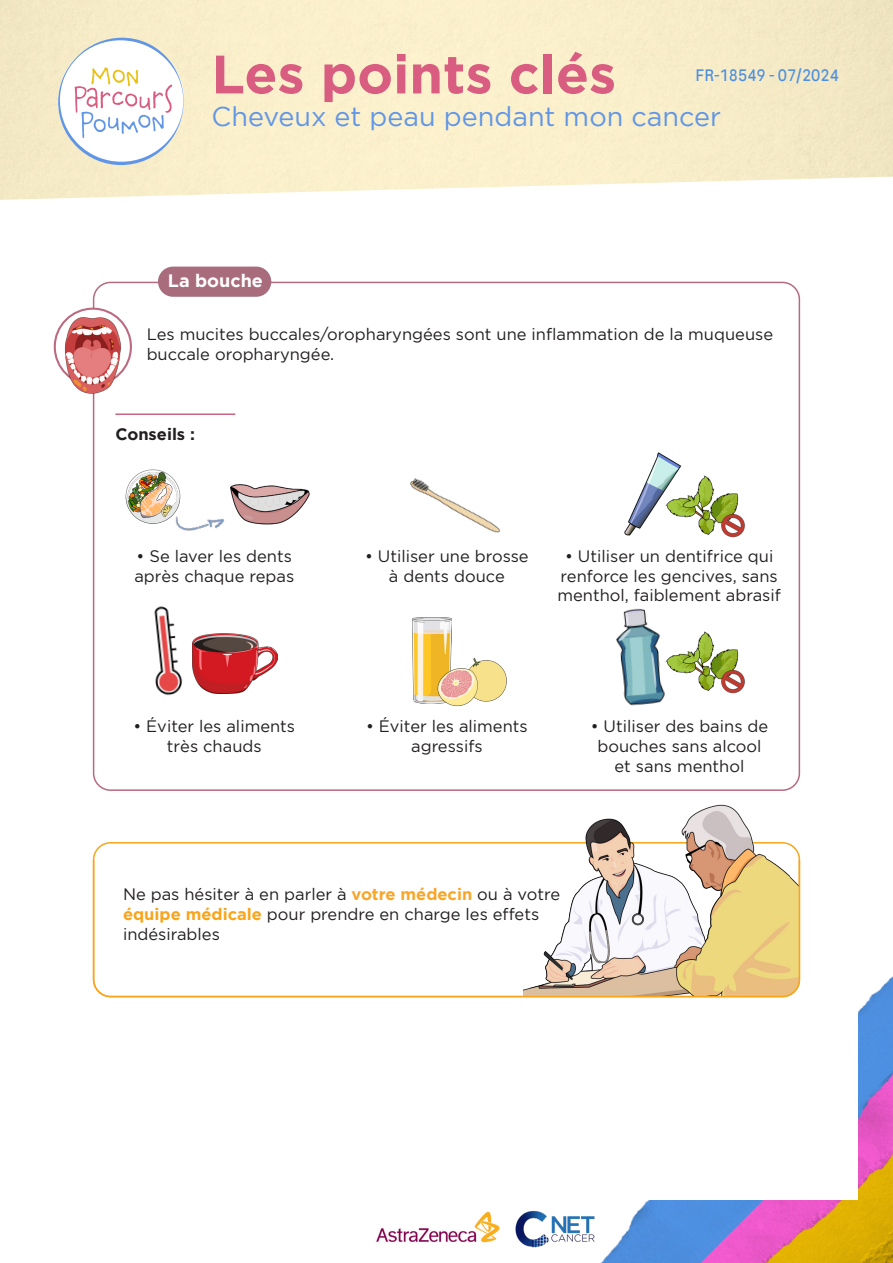
<style>
.page{position:relative;width:893px;height:1263px;background:#fff}
.page>*{position:absolute;margin:0;border:0;box-sizing:border-box;transform-origin:0 0}
.t1{font:700 54px "Homepage Baukasten";color:#d95d80}
.t2{font:27px "Homepage Baukasten";color:#6196e6}
.t3{font:700 18px "Homepage Baukasten";color:#fff}
.t4{font:16.5px/19.8px "Homepage Baukasten";color:#231f20;text-align:center}
.t5{font:16.5px "Roche Sans";color:#4d8fde}
.t6{font:700 16.5px "Homepage Baukasten";color:#231f20}
.s1{font-weight:700;color:#f9a628}
.s2{font-weight:700;color:#f9a51b}
</style>
<div class="page">
<img style="left:600px;top:976px;width:293px;height:287px">
<div style="left:54px;top:54px;width:803px;height:1146px;background:#fff"></div>
<svg style="left:54px;top:38px;width:134px;height:127px"></svg>
<img style="left:516px;top:1210px;width:79px;height:37px">
<img style="left:376px;top:1211px;width:124px;height:32px">
<svg style="left:55px;top:309px;width:76px;height:76px"></svg>
<div style="left:54px;top:308px;width:78px;height:78px;border:2px solid #bc6a7f;border-radius:50%"></div>
<img style="left:63px;top:315px;width:60px;height:80px">
<hr style="left:115px;top:413px;width:120px;height:2px;background:#c96580">
<img style="left:230px;top:484px;width:80px;height:41px">
<img style="left:125px;top:469px;width:56px;height:55px">
<img style="left:168px;top:496px;width:65px;height:35px">
<img style="left:410px;top:478px;width:90px;height:55px">
<img style="left:624px;top:452px;width:58px;height:84px">
<img style="left:657px;top:472px;width:82px;height:64px">
<img style="left:681px;top:631px;width:58px;height:60px">
<img style="left:713px;top:503px;width:32px;height:35px">
<img style="left:713px;top:659px;width:32px;height:35px">
<img style="left:197px;top:634px;width:81px;height:59px">
<img style="left:154px;top:606px;width:43px;height:90px">
<img style="left:413px;top:617px;width:38px;height:34px">
<img style="left:412px;top:651px;width:95px;height:56px">
<img style="left:616px;top:608px;width:65px;height:98px">
<div style="left:158px;top:267px;width:113px;height:30px;background:#a86c7d;border-radius:15px"></div>
<svg style="left:92px;top:858px;width:709px;height:140px"></svg>
<img style="left:523px;top:804px;width:266px;height:184px">
<p class="t1" style="left:211px;top:43px;width:406px">Les points clés</p>
<p class="t2" style="left:211px;top:101px;width:511px">Cheveux et peau pendant mon cancer</p>
<p class="t5" style="left:695px;top:65px;width:145px">FR-18549 - 07/2024</p>
<p class="t3" style="left:168px;top:270px;width:97px">La bouche</p>
<p class="t4" style="left:147px;top:324px;width:628px;text-align:left">Les mucites buccales/oropharyngées sont une inflammation de la muqueuse buccale oropharyngée.</p>
<p class="t6" style="left:115px;top:425px;width:81px">Conseils :</p>
<p class="t4" style="left:134px;top:546px;width:161px;text-align:left">• Se laver les dents après chaque repas</p>
<p class="t4" style="left:133px;top:716px;width:163px">• Éviter les aliments très chauds</p>
<p class="t4" style="left:365px;top:546px;width:165px">• Utiliser une brosse à dents douce</p>
<p class="t4" style="left:557px;top:546px;width:225px">• Utiliser un dentifrice qui renforce les gencives, sans menthol, faiblement abrasif</p>
<p class="t4" style="left:366px;top:716px;width:163px">• Éviter les aliments agressifs</p>
<p class="t4" style="left:591px;top:716px;width:179px">• Utiliser des bains de bouches sans alcool et sans menthol</p>
<p class="t4" style="left:123px;top:884px;width:439px;text-align:left">Ne pas hésiter à en parler à <span class="s1">votre médecin</span> ou à votre <span class="s2">équipe médicale</span> pour prendre en charge les effets indésirables</p>
</div>
